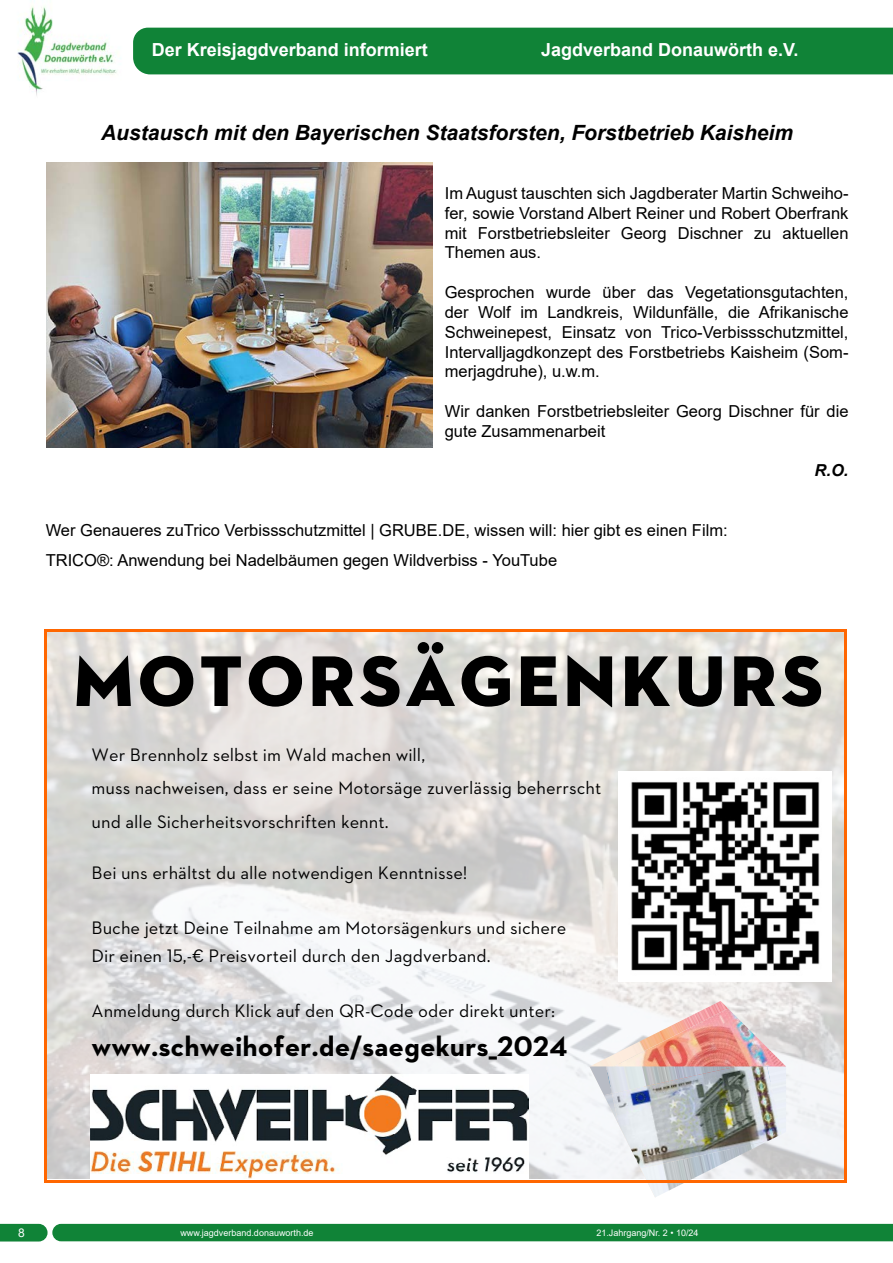
<style>
.page{position:relative;width:893px;height:1263px;background:#fff}
.page>*{position:absolute;margin:0;border:0;box-sizing:border-box;transform-origin:0 0}
.t1{font:72.9px "STIHL Contraface Display Titling";color:#000}
.t2{font:700 28.5px "STIHL Contraface Text";color:#000}
.Text{font:italic 700 21px "Arial";color:#000}
.t3{font:18.3px/33.6px "STIHL Contraface Text";color:#000}
.t4{font:700 18px "Arial";color:#fff}
.Text-2{font:16.5px/19.8px "Arial";color:#000;text-align:justify}
.Text-3{font:italic 700 16.5px "Arial";color:#000}
.t5{font:12px "Arial";color:#fff}
.t6{font:9px "Arial";color:#fff}
</style>
<div class="page">
<div style="left:133px;top:28px;width:760px;height:46px;background:#108337"></div>
<div style="left:0;top:1224px;width:893px;height:17px;background:#108337"></div>
<img style="left:17px;top:6px;width:100px;height:90px">
<img style="left:47px;top:163px;width:385px;height:285px">
<img style="left:47px;top:632px;width:796px;height:547px">
<img style="left:618px;top:772px;width:213px;height:209px">
<img style="left:590px;top:1095px;width:22px;height:73px">
<img style="left:590px;top:1168px;width:47px;height:3px">
<img style="left:590px;top:1001px;width:138px;height:65px">
<img style="left:594px;top:1008px;width:192px;height:153px">
<img style="left:590px;top:1066px;width:16px;height:29px">
<img style="left:604px;top:1093px;width:8px;height:32px">
<img style="left:590px;top:1171px;width:51px;height:8px">
<img style="left:606px;top:1066px;width:6px;height:27px">
<img style="left:612px;top:1066px;width:170px;height:102px">
<img style="left:641px;top:1141px;width:127px;height:56px">
<img style="left:767px;top:1066px;width:19px;height:68px">
<img style="left:783px;top:1104px;width:3px;height:75px">
<img style="left:90px;top:1074px;width:439px;height:104px">
<hr style="left:47px;top:629px;width:797px;height:3px;background:#f60">
<hr style="left:44px;top:632px;width:3px;height:548px;background:#f60">
<hr style="left:844px;top:632px;width:3px;height:548px;background:#f60">
<hr style="left:47px;top:1180px;width:797px;height:3px;background:#f60">
<p class="t4" style="left:152px;top:37px;width:278px">Der Kreisjagdverband informiert</p>
<p class="t4" style="left:541px;top:37px;width:259px">Jagdverband Donauwörth e.V.</p>
<p class="Text" style="left:101px;top:118px;width:694px">Austausch mit den Bayerischen Staatsforsten, Forstbetrieb Kaisheim</p>
<p class="Text-2" style="left:445px;top:183px;width:405px">Im August tauschten sich Jagdberater Martin Schweiho&shy;fer, sowie Vorstand Albert Reiner und Robert Oberfrank mit Forstbetriebsleiter Georg Dischner zu aktuellen Themen aus.</p>
<p class="Text-2" style="left:445px;top:282px;width:405px">Gesprochen wurde über das Vegetationsgutachten, der Wolf im Landkreis, Wildunfälle, die Afrikanische Schweinepest, Einsatz von Trico-Verbissschutzmittel, Intervalljagdkonzept des Forstbetriebs Kaisheim (Som&shy;merjagdruhe), u.w.m.</p>
<p class="Text-2" style="left:445px;top:401px;width:405px">Wir danken Forstbetriebsleiter Georg Dischner für die gute Zusammenarbeit</p>
<p class="Text-3" style="left:815px;top:459px;width:35px">R.O.</p>
<p class="Text-2" style="left:46px;top:520px;width:683px">Wer Genaueres zuTrico Verbissschutzmittel | GRUBE.DE, wissen will: hier gibt es einen Film:</p>
<p class="Text-2" style="left:46px;top:550px;width:513px">TRICO®: Anwendung bei Nadelbäumen gegen Wildverbiss - YouTube</p>
<p class="t1" style="left:71px;top:635px;width:755px">MOTORSÄGENKURS</p>
<p class="t3" style="left:92px;top:737px;width:511px">Wer Brennholz selbst im Wald machen will,<br>muss nachweisen, dass er seine Motorsäge zuverlässig beherrscht und alle Sicherheitsvorschriften kennt.</p>
<p class="t3" style="left:92px;top:856px;width:377px">Bei uns erhältst du alle notwendigen Kenntnisse!</p>
<p class="t3" style="left:92px;top:914px;width:476px;line-height:27.8px">Buche jetzt Deine Teilnahme am Motorsägenkurs und sichere<br>Dir einen 15,-€ Preisvorteil durch den Jagdverband.</p>
<p class="t3" style="left:92px;top:994px;width:465px">Anmeldung durch Klick auf den QR-Code oder direkt unter:</p>
<p class="t2" style="left:92px;top:1028px;width:478px">www.schweihofer.de/saegekurs_2024</p>
<p class="t5" style="left:18px;top:1224px;width:8px">8</p>
<p class="t6" style="left:180px;top:1226px;width:135px">www.jagdverband.donauworth.de</p>
<p class="t6" style="left:596px;top:1226px;width:104px">21.Jahrgang/Nr. 2 • 10/24</p>
</div>
